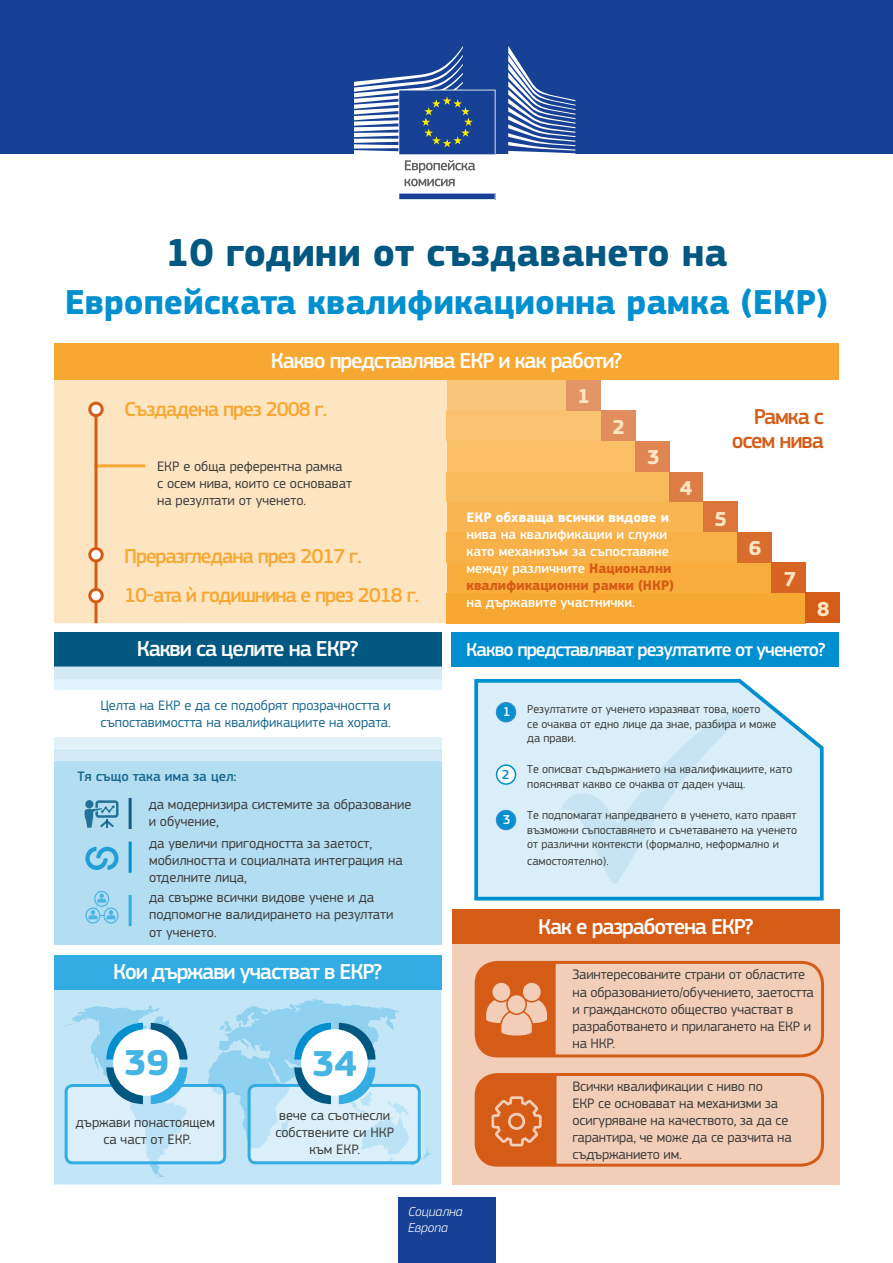
<style>
.page{position:relative;width:893px;height:1263px;background:#fff}
.page>*{position:absolute;margin:0;border:0;box-sizing:border-box;transform-origin:0 0}
.t1{font:700 40.5px "EC Square Sans Pro";color:#025881}
.Map_numbers{font:700 37.5px "EC Square Sans Pro";color:#47b4e6}
.t2{font:700 36px "EC Square Sans Pro";color:#008fcf}
.t3{font:500 22.5px "EC Square Sans Pro";letter-spacing:-.05em;color:#fff}
.t4{font:500 22.5px/24px "EC Square Sans Pro";letter-spacing:-.05em;color:#d55c17;text-align:right}
.Timeline_headings{font:500 21px "EC Square Sans Pro";letter-spacing:-.05em;color:#f7a833}
.Level_numbers{font:700 21px "EC Square Sans Pro";color:#fde5c2}
.t5{font:500 19.5px "EC Square Sans Pro";letter-spacing:-.05em;color:#fff}
.Body_text{font:14.25px/17.1px "EC Square Sans Pro";color:#3c3c3b}
.Body_text-2{font:500 14.25px/17.1px "EC Square Sans Pro";color:#fff}
.Body_text-3{font:14.25px/17.1px "EC Square Sans Pro";color:#1b698e}
.Body_text-4{font:500 14.25px "EC Square Sans Pro";color:#1b698e}
.t6{font:italic 300 13.5px/16.2px "EC Square Sans Pro";color:#fff}
.Bullet_numbers{font:500 13.5px "EC Square Sans Pro";color:#fff}
.t7{font:500 13.5px "EC Square Sans Pro";color:#008fcf}
.Body_text-5{font:12px/14.4px "EC Square Sans Pro";color:#3c3c3b}
.s1{font-weight:700}
.s2{font-weight:700;color:#d55c17}
</style>
<div class="page">
<div style="left:0;top:0;width:893px;height:154px;background:#164194"></div>
<div style="left:399px;top:1198px;width:97px;height:65px;background:#164194"></div>
<svg style="left:508px;top:46px;width:68px;height:108px"></svg>
<svg style="left:354px;top:46px;width:142px;height:154px"></svg>
<div style="left:54px;top:379px;width:394px;height:244px;background:#fde5c2"></div>
<div style="left:447px;top:380px;width:120px;height:30px;background:#fac77a"></div>
<div style="left:447px;top:501px;width:274px;height:31px;background:#f9b552"></div>
<div style="left:447px;top:441px;width:197px;height:31px;background:#f9be66"></div>
<div style="left:447px;top:562px;width:351px;height:31px;background:#f8ad3d"></div>
<div style="left:447px;top:410px;width:158px;height:31px;background:#fac270"></div>
<div style="left:447px;top:532px;width:312px;height:30px;background:#f8b148"></div>
<div style="left:447px;top:472px;width:235px;height:29px;background:#f9ba5c"></div>
<div style="left:447px;top:593px;width:359px;height:30px;background:#f7a833"></div>
<hr style="left:94px;top:464px;width:51px;height:3px;background:#f7a833">
<div style="left:601px;top:410px;width:34px;height:31px;background:#e18d5d"></div>
<div style="left:635px;top:441px;width:34px;height:31px;background:#df8551"></div>
<div style="left:669px;top:472px;width:34px;height:29px;background:#dd7d46"></div>
<div style="left:703px;top:501px;width:34px;height:31px;background:#db753a"></div>
<div style="left:738px;top:532px;width:34px;height:30px;background:#d96d2e"></div>
<div style="left:772px;top:562px;width:34px;height:31px;background:#d76423"></div>
<div style="left:806px;top:593px;width:34px;height:30px;background:#d55c17"></div>
<div style="left:566px;top:380px;width:35px;height:31px;background:#e49568"></div>
<hr style="left:94px;top:416px;width:3px;height:207px;background:#d55c17">
<div style="left:90px;top:403px;width:12px;height:13px;background:#fff;border-radius:50%"></div>
<div style="left:88px;top:402px;width:16px;height:15px;border:3px solid #d55c17;border-radius:50%"></div>
<div style="left:90px;top:548px;width:12px;height:13px;background:#fff;border-radius:50%"></div>
<div style="left:88px;top:547px;width:16px;height:15px;border:3px solid #d55c17;border-radius:50%"></div>
<div style="left:90px;top:589px;width:12px;height:13px;background:#fff;border-radius:50%"></div>
<div style="left:88px;top:588px;width:16px;height:15px;border:3px solid #d55c17;border-radius:50%"></div>
<div style="left:54px;top:343px;width:785px;height:37px;background:#f7a833"></div>
<div style="left:54px;top:632px;width:387px;height:313px;background:#b3ddf1"></div>
<div style="left:54px;top:632px;width:387px;height:34px;background:#025881"></div>
<div style="left:54px;top:679px;width:387px;height:12px;background:#e0f1f9"></div>
<div style="left:54px;top:666px;width:387px;height:13px;background:#d1eaf6"></div>
<div style="left:54px;top:691px;width:387px;height:46px;background:#fff"></div>
<hr style="left:129px;top:798px;width:3px;height:31px;background:#1b5a84">
<hr style="left:129px;top:842px;width:3px;height:31px;background:#008fcf">
<hr style="left:129px;top:895px;width:3px;height:31px;background:#33ace3">
<div style="left:54px;top:736px;width:387px;height:13px;background:#e0f1f9"></div>
<div style="left:54px;top:749px;width:387px;height:12px;background:#d1eaf6"></div>
<svg style="left:85px;top:847px;width:34px;height:23px"></svg>
<svg style="left:85px;top:891px;width:34px;height:32px"></svg>
<svg style="left:84px;top:800px;width:35px;height:28px"></svg>
<div style="left:452px;top:632px;width:387px;height:34px;background:#008fcf"></div>
<svg style="left:474px;top:679px;width:350px;height:222px;background:#c1e3f3"></svg>
<svg style="left:561px;top:678px;width:263px;height:206px;background:#d2eaf6"></svg>
<div style="left:497px;top:703px;width:18px;height:19px;background:#008fcf;border-radius:50%"></div>
<div style="left:496px;top:702px;width:20px;height:20px;border:2px solid #308ecd;border-radius:50%"></div>
<svg style="left:497px;top:765px;width:18px;height:19px"></svg>
<div style="left:496px;top:764px;width:20px;height:21px;border:2px solid #008fcf;border-radius:50%"></div>
<div style="left:497px;top:810px;width:18px;height:19px;background:#008fcf;border-radius:50%"></div>
<div style="left:496px;top:810px;width:20px;height:20px;border:2px solid #308ecd;border-radius:50%"></div>
<div style="left:54px;top:990px;width:387px;height:194px;background:#c2e6f7"></div>
<div style="left:54px;top:956px;width:387px;height:34px;background:#33ace3"></div>
<div style="left:67px;top:1085px;width:159px;height:78px;background:#daeffa;border-radius:6px"></div>
<svg style="left:64px;top:1006px;width:123px;height:171px"></svg>
<div style="left:113px;top:1029px;width:67px;height:67px;background:#fff;border-radius:50%"></div>
<svg style="left:208px;top:999px;width:223px;height:166px;background:#addbf1"></svg>
<div style="left:301px;top:1029px;width:67px;height:67px;background:#fff;border-radius:50%"></div>
<div style="left:452px;top:910px;width:387px;height:274px;background:#f2ceb9"></div>
<div style="left:475px;top:961px;width:349px;height:96px;border:3px solid #d55c17;border-radius:21px"></div>
<div style="left:475px;top:1073px;width:349px;height:94px;border:3px solid #d55c17;border-radius:21px"></div>
<div style="left:452px;top:910px;width:387px;height:34px;background:#d55c17"></div>
<svg style="left:476px;top:962px;width:80px;height:94px"></svg>
<svg style="left:477px;top:1074px;width:80px;height:91px;background:#d86828"></svg>
<h1 class="t1" style="left:165px;top:229px;width:564px">10 години от създаването на</h1>
<h1 class="t2" style="left:65px;top:281px;width:765px">Европейската квалификационна рамка (ЕКР)</h1>
<h2 class="t3" style="left:271px;top:347px;width:353px">Какво представлява ЕКР и как работи?</h2>
<p class="Timeline_headings" style="left:124px;top:397px;width:204px">Създадена през 2008 г.</p>
<p class="Body_text" style="left:157px;top:458px;width:197px">ЕКР е обща референтна рамка<br>с осем нива, които се основават на резултати от ученето.</p>
<p class="Timeline_headings" style="left:124px;top:543px;width:239px">Преразгледана през 2017 г.</p>
<p class="Timeline_headings" style="left:124px;top:582px;width:296px">10-ата ѝ годишнина е през 2018 г.</p>
<h2 class="t3" style="left:137px;top:635px;width:223px">Какви са целите на ЕКР?</h2>
<p class="Body_text-3" style="left:100px;top:697px;width:292px">Целта на ЕКР е да се подобрят прозрачността и съпоставимостта на квалификациите на хората.</p>
<p class="Body_text-4" style="left:77px;top:767px;width:161px">Тя също така има за цел:</p>
<p class="Body_text" style="left:149px;top:796px;width:264px">да модернизира системите за образование и обучение,</p>
<p class="Body_text" style="left:149px;top:835px;width:255px">да увеличи пригодността за заетост, мобилността и социалната интеграция на отделните лица,</p>
<p class="Body_text" style="left:149px;top:889px;width:246px">да свърже всички видове учене и да подпомогне валидирането на резултати от ученето.</p>
<h2 class="t3" style="left:113px;top:959px;width:271px">Кои държави участват в ЕКР?</h2>
<p class="Map_numbers" style="left:124px;top:1040px;width:46px">39</p>
<p class="Body_text" style="left:76px;top:1113px;width:141px;text-align:center">държави понастоящем са част от ЕКР.</p>
<p class="Map_numbers" style="left:312px;top:1041px;width:46px">34</p>
<p class="Body_text" style="left:275px;top:1107px;width:120px;text-align:center">вече са съотнесли собствените си НКР към ЕКР.</p>
<p class="Level_numbers" style="left:577px;top:383px;width:14px">1</p>
<p class="Level_numbers" style="left:612px;top:414px;width:14px">2</p>
<p class="Level_numbers" style="left:647px;top:445px;width:14px">3</p>
<p class="Level_numbers" style="left:680px;top:475px;width:14px">4</p>
<p class="Body_text-2" style="left:466px;top:509px;width:209px"><span class="s1">ЕКР обхваща всички видове и </span>нива на квалификации и служи като механизъм за съпоставяне между различните <span class="s2">Национални квалификационни рамки (НКР) </span>на държавите участнички.</p>
<h2 class="t4" style="left:732px;top:405px;width:94px">Рамка с осем нива</h2>
<p class="Level_numbers" style="left:714px;top:506px;width:14px">5</p>
<p class="Level_numbers" style="left:749px;top:536px;width:14px">6</p>
<p class="Level_numbers" style="left:784px;top:567px;width:14px">7</p>
<p class="Level_numbers" style="left:817px;top:596px;width:14px">8</p>
<h2 class="t5" style="left:466px;top:638px;width:361px">Какво представляват резултатите от ученето?</h2>
<p class="Bullet_numbers" style="left:503px;top:704px;width:9px">1</p>
<p class="t7" style="left:502px;top:767px;width:9px">2</p>
<p class="Bullet_numbers" style="left:503px;top:812px;width:9px">3</p>
<p class="Body_text-5" style="left:527px;top:702px;width:251px">Резултатите от ученето изразяват това, което<br>се очаква от едно лице да знае, разбира и може да прави.</p>
<p class="Body_text-5" style="left:527px;top:762px;width:267px">Те описват съдържанието на квалификациите, като поясняват какво се очаква от даден учащ.</p>
<p class="Body_text-5" style="left:527px;top:808px;width:271px;text-align:justify">Те подпомагат напредването в ученето, като правят възможни съпоставянето и съчетаването на ученето от различни контексти (формално, неформално и</p>
<p class="Body_text-5" style="left:527px;top:854px;width:83px">самостоятелно).</p>
<h2 class="t3" style="left:538px;top:913px;width:217px">Как е разработена ЕКР?</h2>
<p class="Body_text" style="left:572px;top:966px;width:243px">Заинтересованите страни от областите на образованието/обучението, заетостта и гражданското общество участват в разработването и прилагането на ЕКР и на НКР.</p>
<p class="Body_text" style="left:572px;top:1077px;width:221px">Всички квалификации с ниво по<br>ЕКР се основават на механизми за осигуряване на качеството, за да се гарантира, че може да се разчита на съдържанието им.</p>
<p class="t6" style="left:408px;top:1203px;width:56px">Социална<br>Европа</p>
</div>
